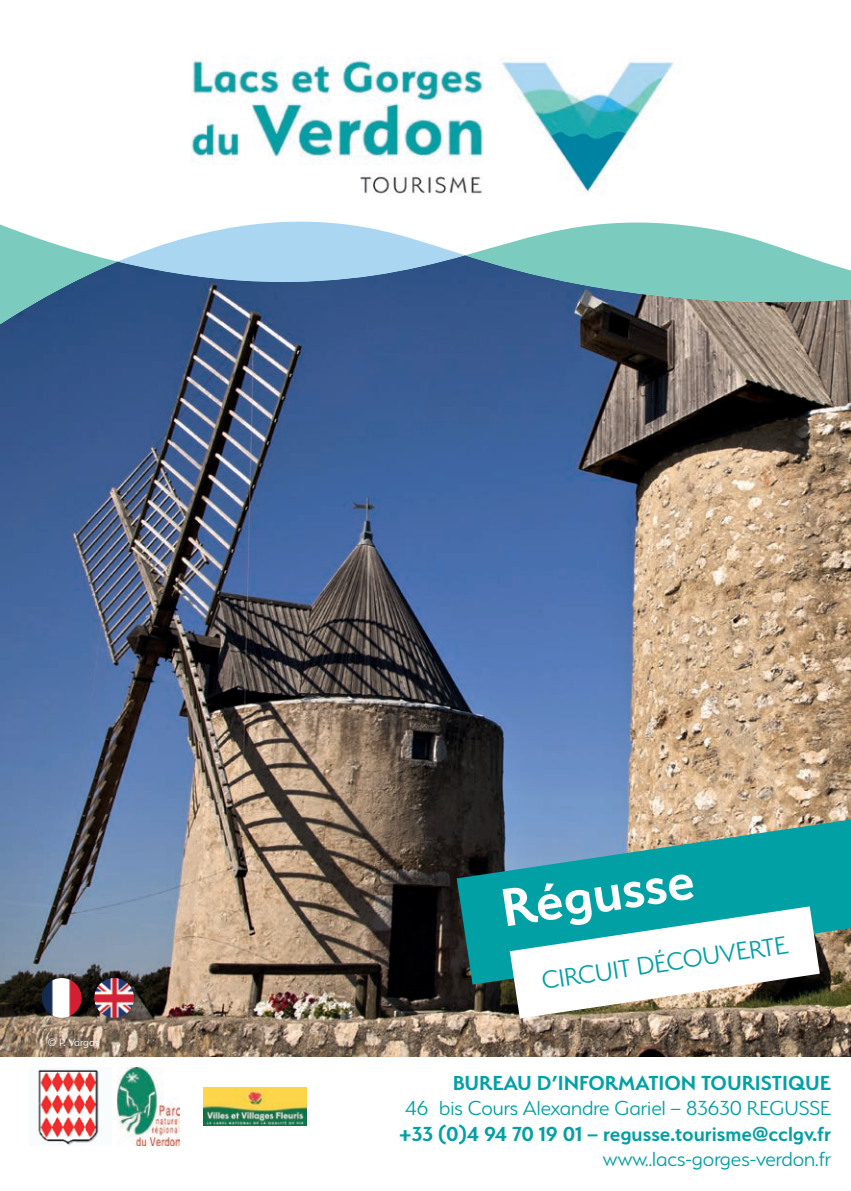
<style>
.page{position:relative;width:851px;height:1191px;background:#fff}
.page>*{position:absolute;margin:0;border:0;box-sizing:border-box;transform-origin:0 0}
.t1{font:600 60px "Serenity";color:#fff}
.t2{font:300 28px "Serenity";color:#00a0a5}
.t3{font:600 22.8px "Serenity";color:#00a0a5}
.t4{font:300 22.8px "Serenity";color:#00a0a5}
.t5{font:300 12px "Serenity";color:#fff}
</style>
<div class="page">
<img style="left:0;top:525px;width:850px;height:532px">
<svg style="left:0;top:221px;width:850px;height:304px;background:#617b95"></svg>
<img style="left:118px;top:1067px;width:62px;height:78px">
<img style="left:204px;top:1087px;width:102px;height:38px">
<img style="left:38px;top:1069px;width:61px;height:76px">
<svg style="left:456px;top:819px;width:394px;height:165px;background:#2c9398"></svg>
<svg style="left:509px;top:906px;width:310px;height:112px"></svg>
<img style="left:42px;top:978px;width:40px;height:39px;border-radius:20px">
<img style="left:94px;top:978px;width:40px;height:39px;border-radius:20px">
<img style="left:191px;top:57px;width:483px;height:138px">
<p class="t5" style="left:48px;top:1035px;width:53px">© P. Vargas</p>
<h1 class="t1" style="left:496px;top:876px;width:196px;rotate:-9deg">Régusse</h1>
<p class="t2" style="left:539px;top:965px;width:250px;rotate:-8deg">CIRCUIT DÉCOUVERTE</p>
<p class="t3" style="left:452px;top:1070px;width:380px">BUREAU D’INFORMATION TOURISTIQUE</p>
<p class="t4" style="left:405px;top:1096px;width:427px">46 bis Cours Alexandre Gariel – 83630 REGUSSE</p>
<p class="t3" style="left:399px;top:1121px;width:433px">+33 (0)4 94 70 19 01 – regusse.tourisme@cclgv.fr</p>
<p class="t4" style="left:603px;top:1146px;width:229px">www..lacs-gorges-verdon.fr</p>
</div>
